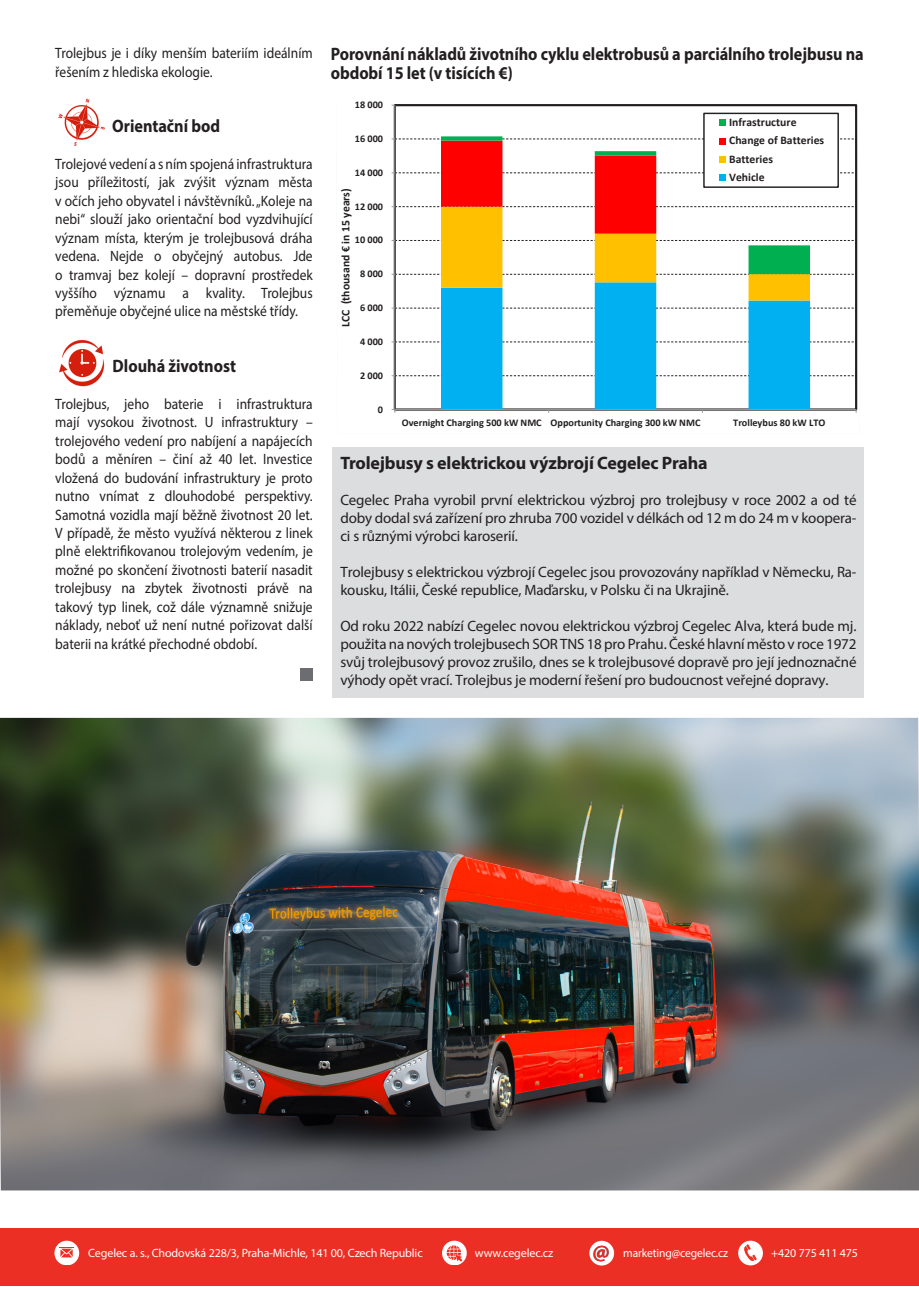
<style>
.page{position:relative;width:919px;height:1289px;background:#fff}
.page>*{position:absolute;margin:0;border:0;box-sizing:border-box;transform-origin:0 0}
.t1{font:700 22.35px "Myriad Pro";color:#23395f}
.Text_čtvereček{font:700 18px/18.5px "Myriad Pro";letter-spacing:-.005em;color:#231f20;scale:.9 1}
.Text_čtvereček-2{font:700 18px "Myriad Pro";letter-spacing:-.005em;color:#231f20}
.Text_čtvereček-3{font:15px/18.5px "Myriad Pro";letter-spacing:-.01em;color:#231f20;text-align:justify;scale:.9 1}
.Text_čtvereček-4{font:15px/18px "Myriad Pro";letter-spacing:-.01em;color:#231f20;text-align:justify}
.t2{font:12px "Myriad Pro";letter-spacing:-.01em;color:#fff}
.t3{font:12px "Myriad Pro";letter-spacing:-.01em;color:#fff;scale:.96 1}
.t4{font:700 11.7px "Calibri";color:#231f20}
.t5{font:700 11.55px/18.5px "Calibri";color:#231f20}
.t6{font:700 10.2px "Calibri";color:#231f20}
</style>
<div class="page">
<div style="left:332px;top:446px;width:531px;height:251px;background:#dcdddf"></div>
<div style="left:0;top:1228px;width:918px;height:57px;background:#ec2f24"></div>
<svg style="left:442px;top:1240px;width:25px;height:24px"></svg>
<div style="left:446px;top:1244px;width:15px;height:16px;background:#fff;border-radius:50%"></div>
<svg style="left:446px;top:1245px;width:17px;height:17px"></svg>
<div style="left:589px;top:1240px;width:25px;height:25px;background:#fff;border-radius:50%"></div>
<div style="left:738px;top:1240px;width:24px;height:25px;background:#fff;border-radius:50%"></div>
<svg style="left:744px;top:1244px;width:12px;height:17px"></svg>
<div style="left:54px;top:1240px;width:25px;height:24px;background:#fff;border-radius:50%"></div>
<svg style="left:60px;top:1247px;width:14px;height:11px"></svg>
<svg style="left:60px;top:1248px;width:13px;height:9px"></svg>
<img style="left:0;top:718px;width:918px;height:472px">
<img style="left:58px;top:99px;width:47px;height:46px">
<img style="left:59px;top:340px;width:46px;height:47px">
<svg style="left:392px;top:104px;width:466px;height:308px"></svg>
<hr style="left:394px;top:105px;width:1px;height:304px;background:#989a9d">
<svg style="left:391px;top:105px;width:465px;height:1px"></svg>
<svg style="left:391px;top:139px;width:465px;height:274px"></svg>
<div style="left:704px;top:113px;width:134px;height:74px;background:#fff"></div>
<div style="left:703px;top:113px;width:135px;height:75px;border:1px solid #231f20"></div>
<div style="left:719px;top:119px;width:7px;height:7px;background:#00b050"></div>
<div style="left:719px;top:138px;width:7px;height:6px;background:#f00"></div>
<div style="left:719px;top:156px;width:7px;height:7px;background:#ffc000"></div>
<div style="left:719px;top:175px;width:7px;height:6px;background:#00b0f0"></div>
<div style="left:300px;top:668px;width:13px;height:12px;background:#6c6d70"></div>
<p class="Text_čtvereček-3" style="left:55px;top:44px;width:287px">Trolejbus je i díky menším bateriím ideálním řešením z hlediska ekologie.</p>
<p class="Text_čtvereček" style="left:112px;top:116px;width:122px">Orientační bod</p>
<p class="Text_čtvereček-3" style="left:55px;top:154px;width:287px">Trolejové vedení a s ním spojená infrastruktura jsou příležitostí, jak zvýšit význam města v očích jeho obyvatel i návštěvníků. „Koleje na nebi“ slouží jako orientační bod vyzdvihující význam místa, kterým je trolejbusová dráha vedena. Nejde o obyčejný autobus. Jde o tramvaj bez kolejí – dopravní prostředek vyššího významu a kvality. Trolejbus přeměňuje obyčejné ulice na městské třídy.</p>
<p class="Text_čtvereček" style="left:113px;top:356px;width:139px">Dlouhá životnost</p>
<p class="Text_čtvereček-3" style="left:55px;top:394px;width:287px">Trolejbus, jeho baterie i infrastruktura mají vysokou životnost. U infrastruktury – trolejového vedení pro nabíjení a napájecích bodů a měníren – činí až 40 let. Investice vložená do budování infrastruktury je proto nutno vnímat z dlouhodobé perspektivy.<br>Samotná vozidla mají běžně životnost 20 let.<br>V případě, že město využívá některou z linek plně elektrifikovanou trolejovým vedením, je možné po skončení životnosti baterií nasadit trolejbusy na zbytek životnosti právě na takový typ linek, což dále významně snižuje náklady, neboť už není nutné pořizovat další baterii na krátké přechodné období.</p>
<p class="Text_čtvereček" style="left:331px;top:44px;width:593px">Porovnání nákladů životního cyklu elektrobusů a parciálního trolejbusu na období 15 let (v tisících €)</p>
<p class="t6" style="left:355px;top:97px;width:30px">18 000</p>
<p class="t6" style="left:355px;top:131px;width:30px">16 000</p>
<p class="t6" style="left:355px;top:165px;width:30px">14 000</p>
<p class="t4" style="left:337px;top:326px;width:140px;rotate:-90deg">LCC (thousand € in 15 years)</p>
<p class="t6" style="left:355px;top:199px;width:30px">12 000</p>
<p class="t6" style="left:355px;top:233px;width:30px">10 000</p>
<p class="t6" style="left:360px;top:266px;width:25px">8 000</p>
<p class="t6" style="left:360px;top:300px;width:25px">6 000</p>
<p class="t6" style="left:360px;top:334px;width:25px">4 000</p>
<p class="t6" style="left:360px;top:368px;width:25px">2 000</p>
<p class="t6" style="left:378px;top:402px;width:7px">0</p>
<p class="t5" style="left:729px;top:113px;width:96px">Infrastructure<br>Change of Batteries<br>Batteries</p>
<p class="t4" style="left:729px;top:169px;width:37px">Vehicle</p>
<p class="t6" style="left:402px;top:415px;width:300px">Overnight Charging 500 kW NMC Opportunity Charging 300 kW NMC</p>
<p class="t6" style="left:733px;top:415px;width:94px">Trolleybus 80 kW LTO</p>
<p class="Text_čtvereček-2" style="left:340px;top:451px;width:369px">Trolejbusy s elektrickou výzbrojí Cegelec Praha</p>
<p class="Text_čtvereček-4" style="left:340px;top:490px;width:517px">Cegelec Praha vyrobil první elektrickou výzbroj pro trolejbusy v roce 2002 a od té doby dodal svá zařízení pro zhruba 700 vozidel v délkách od 12 m do 24 m v koopera&shy;ci s různými výrobci karoserií.</p>
<p class="Text_čtvereček-4" style="left:340px;top:562px;width:517px">Trolejbusy s elektrickou výzbrojí Cegelec jsou provozovány například v Německu, Ra&shy;kousku, Itálii, České republice, Maďarsku, v Polsku či na Ukrajině.</p>
<p class="Text_čtvereček-4" style="left:340px;top:616px;width:517px">Od roku 2022 nabízí Cegelec novou elektrickou výzbroj Cegelec Alva, která bude mj. použita na nových trolejbusech SOR TNS 18 pro Prahu. České hlavní město v roce 1972 svůj trolejbusový provoz zrušilo, dnes se k trolejbusové dopravě pro její jednoznačné výhody opět vrací. Trolejbus je moderní řešení pro budoucnost veřejné dopravy.</p>
<p class="t2" style="left:88px;top:1245px;width:336px">Cegelec a. s., Chodovská 228/3, Praha-Michle, 141 00, Czech Republic</p>
<p class="t2" style="left:475px;top:1245px;width:80px">www.cegelec.cz</p>
<p class="t1" style="left:592px;top:1236px;width:19px">@</p>
<p class="t3" style="left:623px;top:1245px;width:111px">marketing@cegelec.cz</p>
<p class="t2" style="left:771px;top:1245px;width:88px">+420 775 411 475</p>
</div>
